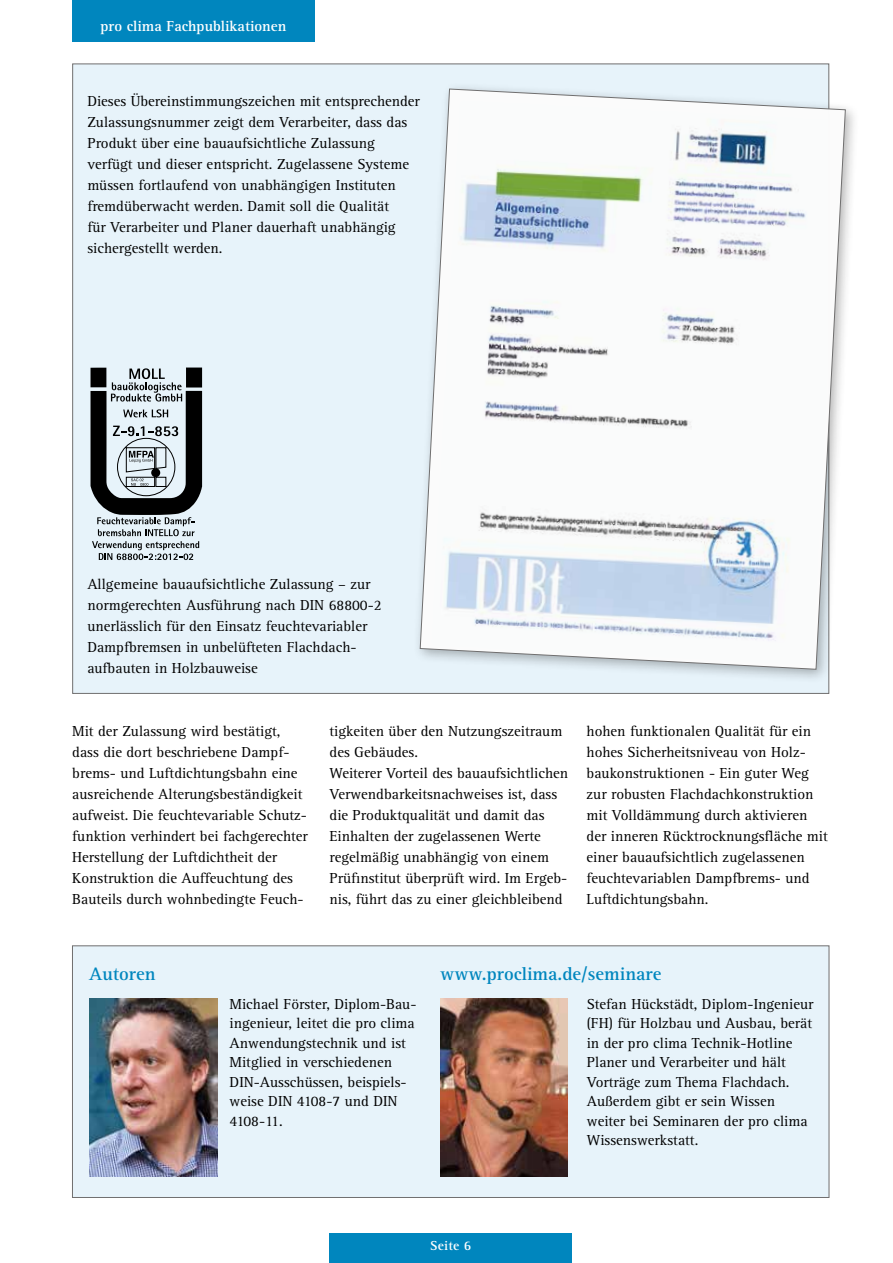
<style>
.page{position:relative;width:893px;height:1263px;background:#fff}
.page>*{position:absolute;margin:0;border:0;box-sizing:border-box;transform-origin:0 0}
.t1{font:700 18.75px "Rotis Serif Pro";color:#0086be}
.t2{font:15px/21px "Rotis Serif Pro";color:#000}
.t3{font:700 15px "Rotis Serif Pro";color:#fff}
.t4{font:700 13.5px "Rotis Serif Pro";letter-spacing:.01em;color:#fff}
</style>
<div class="page">
<div style="left:330px;top:1233px;width:242px;height:30px;background:#0086be"></div>
<div style="left:72px;top:0;width:243px;height:42px;background:#0086be"></div>
<div style="left:72px;top:946px;width:757px;height:252px;background:#e7f3fa;border:1px solid #706f6f"></div>
<img style="left:440px;top:998px;width:128px;height:179px">
<img style="left:90px;top:998px;width:127px;height:179px">
<div style="left:72px;top:64px;width:757px;height:630px;background:#e7f3fa;border:1px solid #706f6f"></div>
<div style="left:413px;top:82px;width:447px;height:602px;background:#000;opacity:.3"></div>
<svg style="left:420px;top:89px;width:426px;height:581px"></svg>
<svg style="left:91px;top:368px;width:111px;height:192px"></svg>
<p class="t3" style="left:100px;top:17px;width:188px">pro clima Fachpublikationen</p>
<p class="t2" style="left:87px;top:90px;width:334px">Dieses Übereinstimmungszeichen mit entsprechender Zulassungsnummer zeigt dem Verarbeiter, dass das Produkt über eine bauaufsichtliche Zulassung verfügt und dieser entspricht. Zugelassene Systeme müssen fortlaufend von unabhängigen Instituten fremdüberwacht werden. Damit soll die Qualität<br>für Verarbeiter und Planer dauerhaft unabhängig sichergestellt werden.</p>
<p class="t2" style="left:87px;top:573px;width:296px">Allgemeine bauaufsichtliche Zulassung – zur normgerechten Ausführung nach DIN 68800-2 unerlässlich für den Einsatz feuchtevariabler Dampfbremsen in unbelüfteten Flachdach&shy;aufbauten in Holzbauweise</p>
<p class="t2" style="left:72px;top:720px;width:237px">Mit der Zulassung wird bestätigt, dass die dort beschriebene Dampf&shy;brems- und Luftdichtungsbahn eine ausreichende Alterungsbeständigkeit aufweist. Die feuchtevariable Schutz&shy;funktion verhindert bei fachgerechter Herstellung der Luftdichtheit der Konstruktion die Auffeuchtung des Bauteils durch wohnbedingte Feuch-</p>
<p class="t2" style="left:330px;top:720px;width:240px">tigkeiten über den Nutzungszeitraum des Gebäudes.<br>Weiterer Vorteil des bauaufsichtlichen Verwendbarkeitsnachweises ist, dass die Produktqualität und damit das Einhalten der zugelassenen Werte regelmäßig unabhängig von einem Prüfinstitut überprüft wird. Im Ergeb&shy;nis, führt das zu einer gleichbleibend</p>
<p class="t2" style="left:587px;top:720px;width:243px">hohen funktionalen Qualität für ein hohes Sicherheitsniveau von Holz&shy;baukonstruktionen - Ein guter Weg zur robusten Flachdachkonstruktion mit Volldämmung durch aktivieren der inneren Rücktrocknungsfläche mit einer bauaufsichtlich zugelassenen feuchtevariablen Dampfbrems- und Luftdichtungsbahn.</p>
<p class="t1" style="left:89px;top:962px;width:68px">Autoren</p>
<p class="t2" style="left:230px;top:994px;width:187px;line-height:19.5px">Michael Förster, Diplom-Bau&shy;ingenieur, leitet die pro clima<br>Anwendungstechnik und ist<br>Mitglied in verschiedenen<br>DIN-Ausschüssen, beispiels&shy;weise DIN 4108-7 und DIN<br>4108-11.</p>
<p class="t1" style="left:440px;top:962px;width:223px">www.proclima.de/seminare</p>
<p class="t2" style="left:587px;top:994px;width:228px;line-height:19.5px">Stefan Hückstädt, Diplom-Ingenieur (FH) für Holzbau und Ausbau, berät in der pro clima Technik-Hotline<br>Planer und Verarbeiter und hält<br>Vorträge zum Thema Flachdach.<br>Außerdem gibt er sein Wissen weiter bei Seminaren der pro clima<br>Wissenswerkstatt.</p>
<p class="t4" style="left:430px;top:1237px;width:43px">Seite 6</p>
</div>
